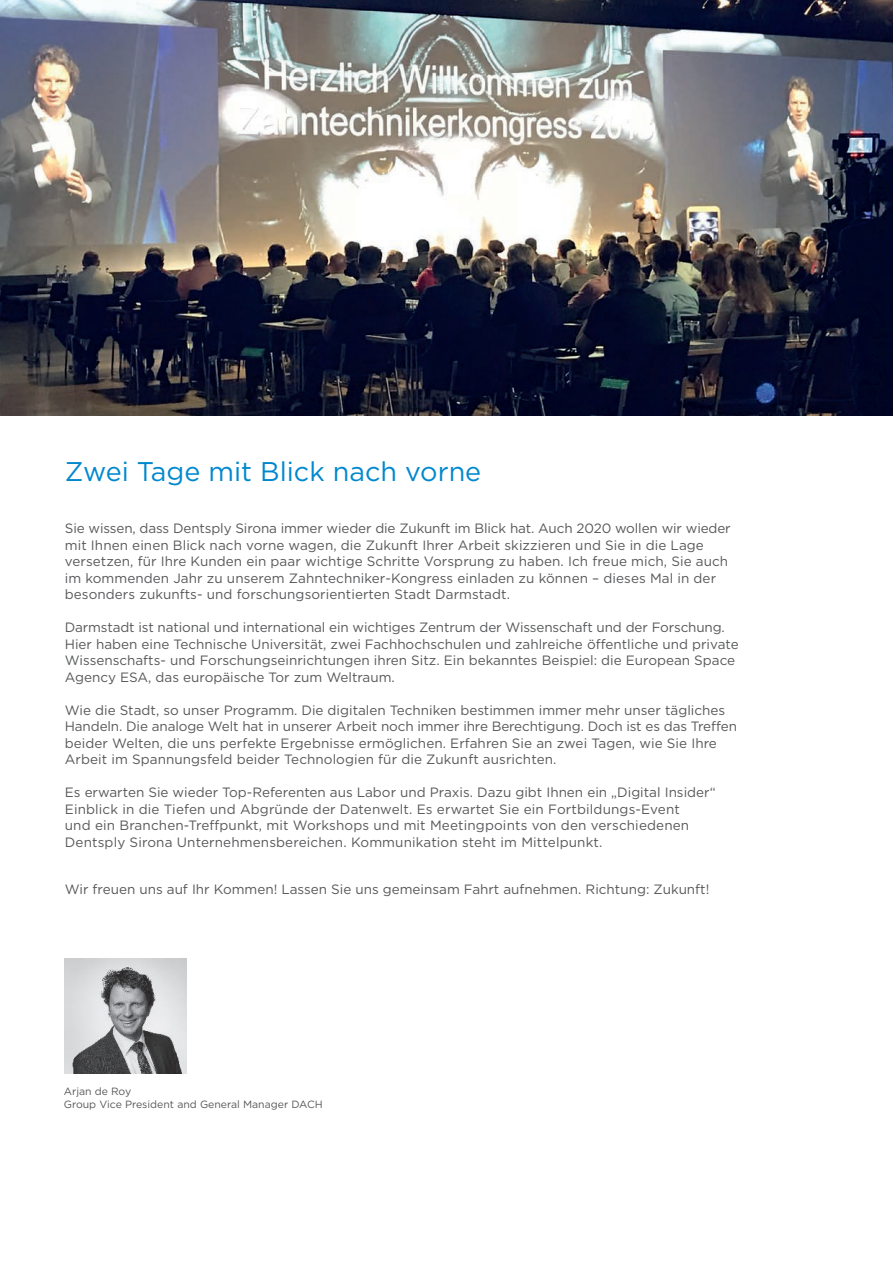
<style>
.page{position:relative;width:893px;height:1263px;background:#fff}
.page>*{position:absolute;margin:0;border:0;box-sizing:border-box;transform-origin:0 0}
.Head_2_Book{font:27px "Gotham";color:#0088ce}
.Bodycopy_9_11{font:13.5px/16.5px "Gotham";color:#57585a}
.Bodycopy_9_11-2{font:10.5px "Gotham";color:#57585a}
</style>
<div class="page">
<img style="left:64px;top:959px;width:122px;height:115px">
<img style="left:0;top:0;width:893px;height:415px">
<p class="Head_2_Book" style="left:65px;top:454px;width:418px">Zwei Tage mit Blick nach vorne</p>
<p class="Bodycopy_9_11" style="left:65px;top:520px;width:667px">Sie wissen, dass Dentsply Sirona immer wieder die Zukunft im Blick hat. Auch 2020 wollen wir wieder mit Ihnen einen Blick nach vorne wagen, die Zukunft Ihrer Arbeit skizzieren und Sie in die Lage versetzen, für Ihre Kunden ein paar wichtige Schritte Vorsprung zu haben. Ich freue mich, Sie auch im kommenden Jahr zu unserem Zahntechniker-Kongress einladen zu können – dieses Mal in der besonders zukunfts- und forschungsorientierten Stadt Darmstadt.</p>
<p class="Bodycopy_9_11" style="left:65px;top:619px;width:675px">Darmstadt ist national und international ein wichtiges Zentrum der Wissenschaft und der Forschung.<br>Hier haben eine Technische Universität, zwei Fachhochschulen und zahlreiche öffentliche und private Wissenschafts- und Forschungseinrichtungen ihren Sitz. Ein bekanntes Beispiel: die European Space Agency ESA, das europäische Tor zum Weltraum.</p>
<p class="Bodycopy_9_11" style="left:65px;top:702px;width:674px">Wie die Stadt, so unser Programm. Die digitalen Techniken bestimmen immer mehr unser tägliches Handeln. Die analoge Welt hat in unserer Arbeit noch immer ihre Berechtigung. Doch ist es das Treffen beider Welten, die uns perfekte Ergebnisse ermöglichen. Erfahren Sie an zwei Tagen, wie Sie Ihre Arbeit im Spannungsfeld beider Technologien für die Zukunft ausrichten.</p>
<p class="Bodycopy_9_11" style="left:65px;top:784px;width:653px">Es erwarten Sie wieder Top-Referenten aus Labor und Praxis. Dazu gibt Ihnen ein „Digital Insider“ Einblick in die Tiefen und Abgründe der Datenwelt. Es erwartet Sie ein Fortbildungs-Event<br>und ein Branchen-Treffpunkt, mit Workshops und mit Meetingpoints von den verschiedenen Dentsply Sirona Unternehmensbereichen. Kommunikation steht im Mittelpunkt.</p>
<p class="Bodycopy_9_11" style="left:65px;top:880px;width:646px">Wir freuen uns auf Ihr Kommen! Lassen Sie uns gemeinsam Fahrt aufnehmen. Richtung: Zukunft!</p>
<p class="Bodycopy_9_11-2" style="left:64px;top:1084px;width:69px">Arjan de Roy</p>
<p class="Bodycopy_9_11-2" style="left:64px;top:1098px;width:261px">Group Vice President and General Manager DACH</p>
</div>
